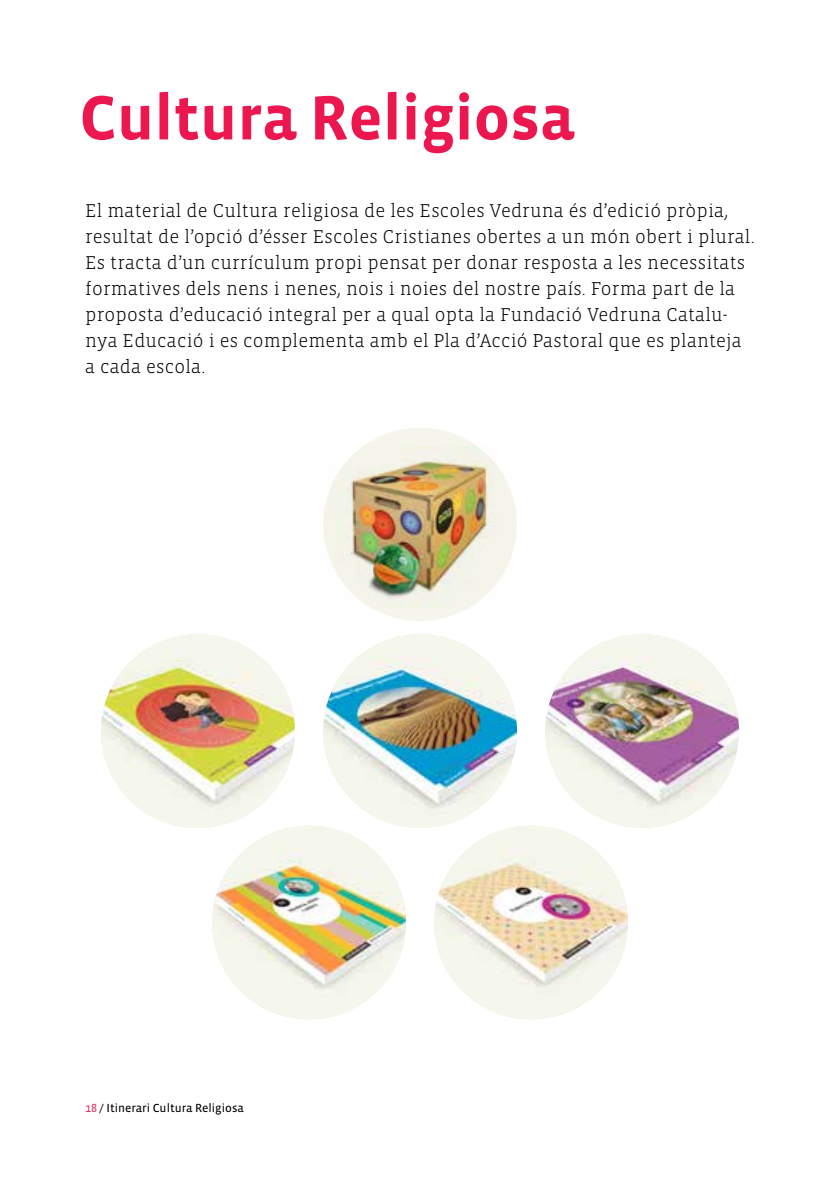
<style>
.page{position:relative;width:840px;height:1191px;background:#fff}
.page>*{position:absolute;margin:0;border:0;box-sizing:border-box;transform-origin:0 0}
.t1{font:700 64px "Vista Sans OT";color:#ed174f}
.t2{font:300 19px/26px "Vista Slab OT";letter-spacing:.01em;color:#000}
.t3{font:12px "Vista Sans OT";color:#000}
.s1{color:#ed174f}
.s2{font-style:inherit}
</style>
<div class="page">
<div style="left:323px;top:427px;width:193px;height:194px;background:#f5f5ec;border-radius:50%"></div>
<img style="left:101px;top:634px;width:194px;height:194px;border-radius:97px">
<img style="left:545px;top:634px;width:193px;height:193px;border-radius:97px">
<img style="left:323px;top:634px;width:193px;height:194px;border-radius:97px">
<img style="left:212px;top:825px;width:193px;height:194px;border-radius:97px">
<img style="left:434px;top:825px;width:193px;height:194px;border-radius:97px">
<img style="left:323px;top:446px;width:194px;height:162px">
<h1 class="t1" style="left:79px;top:85px;width:496px">Cultura Religiosa</h1>
<p class="t2" style="left:85px;top:198px;width:670px">El material de Cultura religiosa de les Escoles Vedruna és d’edició pròpia, resultat de l’opció d’ésser Escoles Cristianes obertes a un món obert i plural.<br>Es tracta d’un currículum propi pensat per donar resposta a les necessitats formatives dels nens i nenes, nois i noies del nostre país. Forma part de la proposta d’educació integral per a qual opta la Fundació Vedruna Catalu&shy;nya Educació i es complementa amb el Pla d’Acció Pastoral que es planteja a cada escola.</p>
<p class="t3" style="left:85px;top:1101px;width:160px"><span class="s1">18</span> <span class="s2">/</span> Itinerari Cultura Religiosa</p>
</div>
